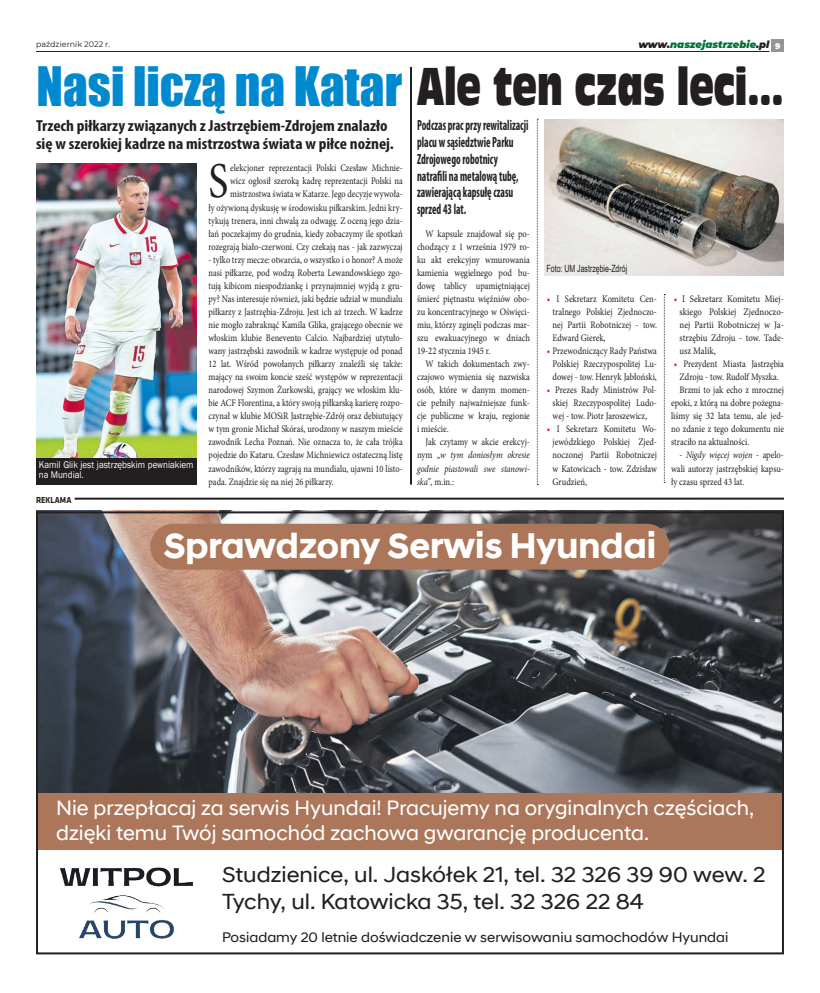
<style>
.page{position:relative;width:820px;height:993px;background:#fff}
.page>*{position:absolute;margin:0;border:0;box-sizing:border-box;transform-origin:0 0}
.Tekst{font:50.1px "Minion Pro";color:#231f20;scale:.84 1}
.tytul_maly{font:49.4px "Incised 901 Ct EU";color:#231f20;scale:.66 1}
.t1{font:700 36px "Hyundai Sans Head Office";color:#fff}
.t2{font:22px "Hyundai Sans Head Office";color:#231f20;scale:1.04 1}
.t3{font:21px "Hyundai Sans Head Office";color:#fff}
.Tekst-2{font:700 condensed 16px/18px "Myriad Pro";color:#231f20;scale:1.08 1}
.Tekst-3{font:700 condensed 14.8px/16.9px "Myriad Pro";color:#231f20;scale:.72 1}
.t4{font:14px "Hyundai Sans Head Office";color:#231f20;scale:1.04 1}
.Tekst-4{font:10px/13px "Minion Pro";color:#231f20;text-align:right;scale:.84 1}
.Tekst-5{font:10px/13px "Minion Pro";color:#231f20;text-align:justify;scale:.85 1}
.Tekst-6{font:10px/13px "Minion Pro";color:#231f20;text-align:justify;scale:.88 1}
.Tekst-7{font:italic 10px/13px "Minion Pro";letter-spacing:-.01em;color:#231f20;text-align:justify;scale:.85 1}
.foto{font:10px/10px "Franklin Gothic";color:#fff;scale:.9 1}
.Tekst-8{font:10px "Arial Narrow";color:#231f20;scale:.85 1}
.tekst{font:italic 900 10px "Montserrat";color:#007236}
.tekst-2{font:700 9px "Klavika";color:#231f20;scale:.9 1}
.t5{font:8px "Montserrat";color:#231f20}
.tekst-3{font:900 8px "Montserrat";color:#fff}
.s1{color:#231f20}
.s2{font-family:"Impact";font-size:49.9px;color:#0089cf}
.s3{font-style:normal}
.s4{color:#ee1d23}
.s5{font-style:italic}
</style>
<div class="page">
<div style="left:771px;top:40px;width:12px;height:12px;background:#939598"></div>
<hr style="left:36px;top:51px;width:733px;height:1px;background:#231f20">
<img style="left:36px;top:510px;width:747px;height:283px">
<div style="left:36px;top:793px;width:747px;height:56px;background:#ab7659"></div>
<div style="left:36px;top:511px;width:747px;height:443px;border:2px solid #231f20"></div>
<img style="left:59px;top:867px;width:134px;height:72px">
<div style="left:150px;top:523px;width:519px;height:46px;background:#ab7659;border-radius:23px"></div>
<hr style="left:75px;top:497px;width:708px;height:2px;background:#231f20">
<img style="left:36px;top:163px;width:160px;height:295px">
<hr style="left:410px;top:67px;width:2px;height:417px;background:#231f20">
<img style="left:544px;top:119px;width:239px;height:157px">
<svg style="left:537px;top:119px;width:1px;height:366px"></svg>
<svg style="left:663px;top:294px;width:2px;height:189px"></svg>
<div style="left:36px;top:458px;width:160px;height:26px;background:#231f20"></div>
<p class="t5" style="left:36px;top:39px;width:76px">październik 2022 r.</p>
<p class="tekst" style="left:638px;top:37px;width:133px"><span class="s1">www.</span>naszejastrzebie<span class="s1">.pl</span></p>
<p class="tekst-3" style="left:775px;top:40px;width:7px">9</p>
<p class="tytul_maly" style="left:37px;top:57px;width:1132px"><span class="s2">Nasi liczą na Katar</span> Ale ten czas leci...</p>
<p class="Tekst-2" style="left:36px;top:116px;width:333px">Trzech piłkarzy związanych z Jastrzębiem-Zdrojem znalazło się w szerokiej kadrze na mistrzostwa świata w piłce nożnej.</p>
<p class="Tekst-3" style="left:417px;top:116px;width:156px">Podczas prac przy rewitalizacji placu w sąsiedztwie Parku<br>Zdrojowego robotnicy natrafili na metalową tubę, zawierającą kapsułę czasu sprzed 43 lat.</p>
<p class="Tekst" style="left:208px;top:148px;width:25px">S</p>
<p class="Tekst-4" style="left:208px;top:162px;width:232px">elekcjoner reprezentacji Polski Czesław Michnie-<br>wicz ogłosił szeroką kadrę reprezentacji Polski na mistrzostwa świata w Katarze. Jego decyzje wywoła-<br>ły ożywioną dyskusję w środowisku piłkarskim. Jedni kry&shy;tykują trenera, inni chwalą za odwagę. Z oceną jego dzia&shy;łań poczekajmy do grudnia, kiedy zobaczymy ile spotkań rozegrają biało-czerwoni. Czy czekają nas - jak zazwyczaj</p>
<p class="Tekst-4" style="left:208px;top:253px;width:233px;text-align:justify">- tylko trzy mecze: otwarcia, o wszystko i o honor? A może nasi piłkarze, pod wodzą Roberta Lewandowskiego zgo&shy;tują kibicom niespodziankę i przynajmniej wyjdą z gru&shy;py? Nas interesuje również, jaki będzie udział w mundialu piłkarzy z Jastrzębia-Zdroju. Jest ich aż trzech. W kadrze nie mogło zabraknąć Kamila Glika, grającego obecnie we włoskim klubie Benevento Calcio. Najbardziej utytuło&shy;wany jastrzębski zawodnik w kadrze występuje od ponad 12 lat. Wśród powołanych piłkarzy znaleźli się także: mający na swoim koncie sześć występów w reprezentacji narodowej Szymon Żurkowski, grający we włoskim klu&shy;bie ACF Florentina, a który swoją piłkarską karierę rozpo&shy;czynał w klubie MOSiR Jastrzębie-Zdrój oraz debiutujący w tym gronie Michał Skóraś, urodzony w naszym mieście zawodnik Lecha Poznań. Nie oznacza to, że cała trójka pojedzie do Kataru. Czesław Michniewicz ostateczną listę zawodników, którzy zagrają na mundialu, ujawni 10 listo&shy;pada. Znajdzie się na niej 26 piłkarzy.</p>
<p class="Tekst-5" style="left:417px;top:227px;width:134px;text-indent:9px">W kapsule znajdował się po&shy;chodzący z 1 września 1979 ro&shy;ku akt erekcyjny wmurowania kamienia węgielnego pod bu&shy;dowę tablicy upamiętniającej śmierć piętnastu więźniów obo&shy;zu koncentracyjnego w Oświęci&shy;miu, którzy zginęli podczas mar&shy;szu ewakuacyjnego w dniach 19-22 stycznia 1945 r.</p>
<p class="Tekst-5" style="left:417px;top:357px;width:134px;text-indent:9px">W takich dokumentach zwy&shy;czajowo wymienia się nazwiska osób, które w danym momen&shy;cie pełniły najważniejsze funk&shy;cje publiczne w kraju, regionie i mieście.</p>
<p class="Tekst-7" style="left:417px;top:435px;width:134px;text-indent:9px"><span class="s3">Jak czytamy w akcie erekcyj&shy;nym</span> „w tym doniosłym okresie godnie piastowali swe stanowi&shy;ska”<span class="s3">, m.in.:</span></p>
<p class="Tekst-8" style="left:546px;top:261px;width:96px">Foto: UM Jastrzębie-Zdrój</p>
<p class="Tekst-5" style="left:552px;top:292px;width:124px;text-indent:-6px"><span class="s4">•</span> I Sekretarz Komitetu Cen&shy;tralnego Polskiej Zjednoczo&shy;nej Partii Robotniczej - tow.<br>Edward Gierek,</p>
<p class="Tekst-5" style="left:546px;top:344px;width:131px;text-align:center"><span class="s4">•</span> Przewodniczący Rady Państwa<br>Polskiej Rzeczypospolitej Lu&shy;dowej - tow. Henryk Jabłoński,</p>
<p class="Tekst-5" style="left:546px;top:383px;width:131px;text-align:center"><span class="s4">•</span> Prezes Rady Ministrów Pol&shy;skiej Rzeczypospolitej Ludo&shy;wej - tow. Piotr Jaroszewicz,</p>
<p class="Tekst-5" style="left:552px;top:422px;width:124px;text-indent:-6px"><span class="s4">•</span> I Sekretarz Komitetu Wo&shy;jewódzkiego Polskiej Zjed&shy;noczonej Partii Robotniczej w Katowicach - tow. Zdzisław Grudzień,</p>
<p class="Tekst-6" style="left:679px;top:292px;width:120px;text-indent:-6px"><span class="s4">•</span> I Sekretarz Komitetu Miej&shy;skiego Polskiej Zjednoczo&shy;nej Partii Robotniczej w Ja&shy;strzębiu Zdroju - tow. Tade&shy;usz Malik,</p>
<p class="Tekst-5" style="left:673px;top:357px;width:131px;text-align:center"><span class="s4">•</span> Prezydent Miasta Jastrzębia<br>Zdroju - tow. Rudolf Myszka.</p>
<p class="Tekst-5" style="left:670px;top:383px;width:134px;text-indent:9px">Brzmi to jak echo z mrocznej epoki, z którą na dobre pożegna&shy;liśmy się 32 lata temu, ale jed&shy;no zdanie z tego dokumentu nie straciło na aktualności.</p>
<p class="Tekst-5" style="left:670px;top:448px;width:134px;text-indent:9px"><span class="s5">- Nigdy więcej wojen</span> - apelo&shy;wali autorzy jastrzębskiej kapsu&shy;ły czasu sprzed 43 lat.</p>
<p class="foto" style="left:39px;top:460px;width:173px">Kamil Glik jest jastrzębskim pewniakiem na Mundial.</p>
<p class="tekst-2" style="left:36px;top:495px;width:41px">REKLAMA</p>
<p class="t1" style="left:164px;top:523px;width:493px">Sprawdzony Serwis Hyundai</p>
<p class="t3" style="left:56px;top:795px;width:699px">Nie przepłacaj za serwis Hyundai! Pracujemy na oryginalnych częściach,</p>
<p class="t3" style="left:56px;top:820px;width:594px">dzięki temu Twój samochód zachowa gwarancję producenta.</p>
<p class="t2" style="left:222px;top:861px;width:524px">Studzienice, ul. Jaskółek 21, tel. 32 326 39 90 wew. 2</p>
<p class="t2" style="left:222px;top:887px;width:407px">Tychy, ul. Katowicka 35, tel. 32 326 22 84</p>
<p class="t4" style="left:222px;top:928px;width:488px">Posiadamy 20 letnie doświadczenie w serwisowaniu samochodów Hyundai</p>
</div>
